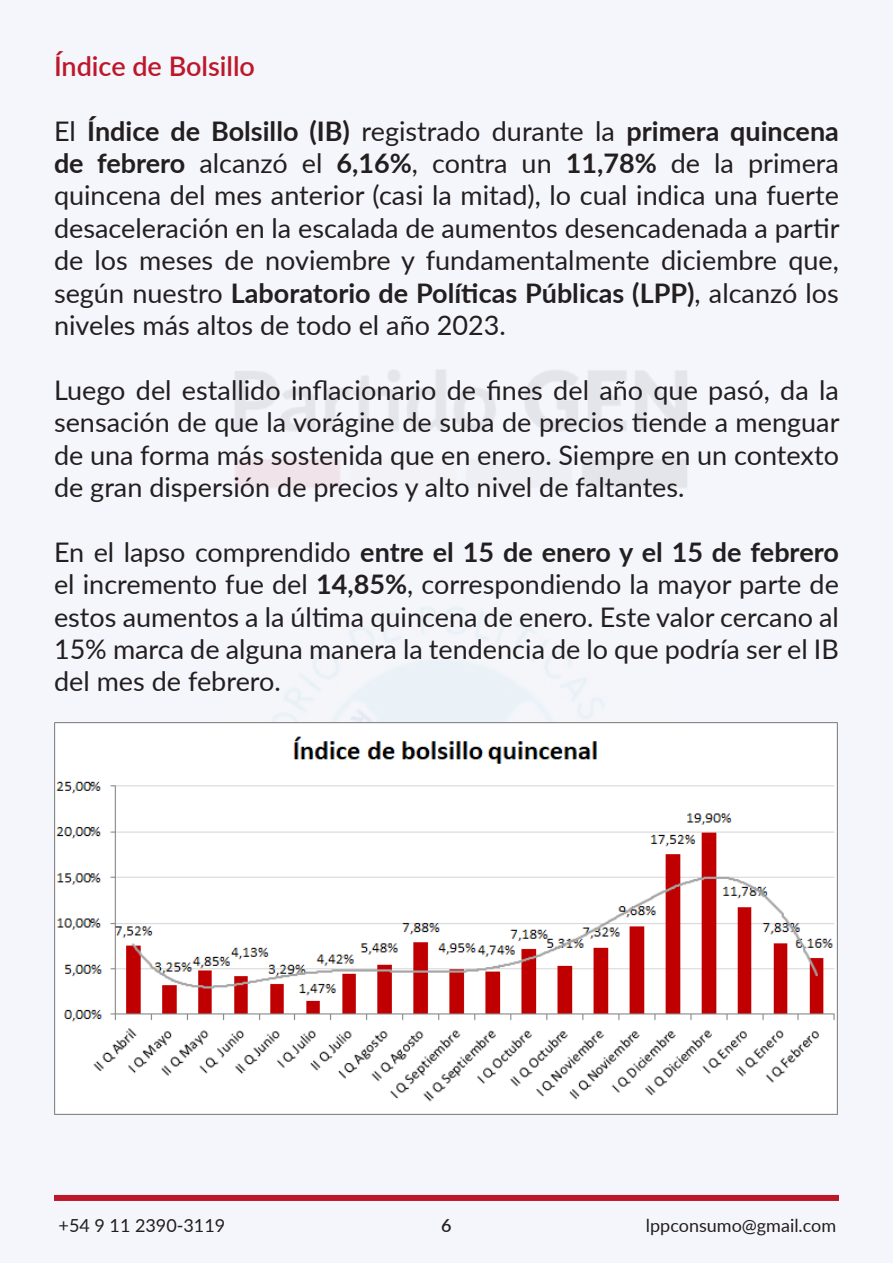
<style>
.page{position:relative;width:893px;height:1263px;background:#f5f6fb}
.page>*{position:absolute;margin:0;border:0;box-sizing:border-box;transform-origin:0 0}
.t1{font:27px/32.4px "Lato";color:#231f20;text-align:justify}
.Estilo_de_párrafo_1{font:600 27px "Lato";color:#bd172a}
.t2{font:18px "Lato";color:#231f20}
.t3{font:600 18px "Lato";color:#231f20}
.s1{font-weight:700}
</style>
<div class="page">
<div style="left:54px;top:1195px;width:785px;height:6px;background:#bd172a"></div>
<img style="left:54px;top:723px;width:783px;height:391px">
<p class="Estilo_de_párrafo_1" style="left:54px;top:46px;width:203px">Índice de Bolsillo</p>
<p class="t1" style="left:54px;top:113px;width:787px">El <span class="s1">Índice de Bolsillo (IB)</span> registrado durante la <span class="s1">primera quincena de febrero</span> alcanzó el <span class="s1">6,16%</span>, contra un <span class="s1">11,78%</span> de la primera quincena del mes anterior (casi la mitad), lo cual indica una fuerte desaceleración en la escalada de aumentos desencadenada a partir de los meses de noviembre y fundamentalmente diciembre que, según nuestro <span class="s1">Laboratorio de Políticas Públicas (LPP)</span>, alcanzó los niveles más altos de todo el año 2023.</p>
<p class="t1" style="left:54px;top:373px;width:787px">Luego del estallido inflacionario de fines del año que pasó, da la sensación de que la vorágine de suba de precios tiende a menguar de una forma más sostenida que en enero. Siempre en un contexto de gran dispersión de precios y alto nivel de faltantes.</p>
<p class="t1" style="left:54px;top:535px;width:786px">En el lapso comprendido <span class="s1">entre el 15 de enero y el 15 de febrero </span>el incremento fue del <span class="s1">14,85%</span>, correspondiendo la mayor parte de estos aumentos a la última quincena de enero. Este valor cercano al 15% marca de alguna manera la tendencia de lo que podría ser el IB del mes de febrero.</p>
<p class="t2" style="left:59px;top:1212px;width:168px">+54 9 11 2390-3119</p>
<p class="t3" style="left:441px;top:1212px;width:12px">6</p>
<p class="t2" style="left:646px;top:1212px;width:192px">lppconsumo@gmail.com</p>
</div>
